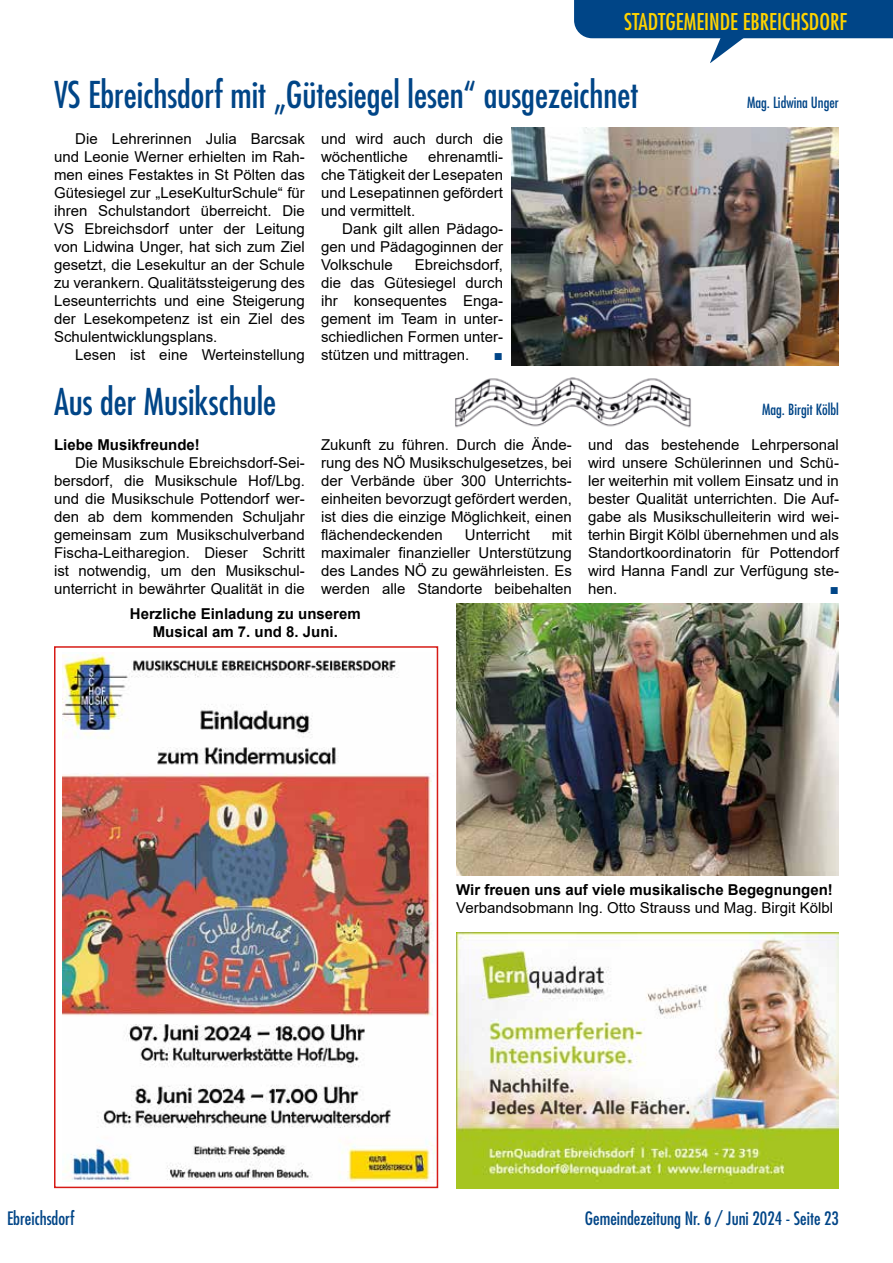
<style>
.page{position:relative;width:893px;height:1263px;background:#fff}
.page>*{position:absolute;margin:0;border:0;box-sizing:border-box;transform-origin:0 0}
.t1{font:condensed 36px "Futura Std";color:#004587}
.t2{font:condensed 22.5px "Futura Std";color:#ffd300}
.t3{font:condensed 18px "Futura Std";color:#004587}
.t4{font:15px/18px "Arial";color:#000;text-align:justify}
.t5{font:700 15px/18px "Arial";color:#000;text-align:center}
.t6{font:condensed 15px "Futura Std";color:#004587}
.t7{font:15px "Arial";color:#004587}
</style>
<div class="page">
<svg style="left:574px;top:0;width:319px;height:63px"></svg>
<img style="left:456px;top:933px;width:383px;height:255px">
<img style="left:455px;top:361px;width:236px;height:67px">
<img style="left:456px;top:604px;width:383px;height:272px">
<img style="left:62px;top:653px;width:373px;height:528px">
<div style="left:54px;top:646px;width:384px;height:542px;border:2px solid #d61b16"></div>
<img style="left:512px;top:128px;width:327px;height:238px">
<h2 class="t2" style="left:624px;top:8px;width:225px">STADTGEMEINDE EBREICHSDORF</h2>
<h1 class="t1" style="left:54px;top:74px;width:586px">VS Ebreichsdorf mit „Gütesiegel lesen“ ausgezeichnet</h1>
<p class="t4" style="left:54px;top:130px;width:252px;text-indent:21px">Die Lehrerinnen Julia Barcsak und Leonie Werner erhielten im Rah&shy;men eines Festaktes in St Pölten das Gütesiegel zur „LeseKulturSchule“ für ihren Schulstandort überreicht. Die VS Ebreichsdorf unter der Leitung von Lidwina Unger, hat sich zum Ziel gesetzt, die Lesekultur an der Schule zu verankern. Qualitätssteigerung des Leseunterrichts und eine Steigerung der Lesekompetenz ist ein Ziel des Schulentwicklungsplans.</p>
<p class="t4" style="left:75px;top:346px;width:231px">Lesen ist eine Werteinstellung</p>
<h1 class="t1" style="left:54px;top:380px;width:224px">Aus der Musikschule</h1>
<p class="t4" style="left:321px;top:130px;width:183px">und wird auch durch die wöchentliche</p>
<p class="t4" style="left:321px;top:148px;width:183px;text-indent:107px">ehrenamtli&shy;che Tätigkeit der Lesepaten und Lesepatinnen gefördert und vermittelt.</p>
<p class="t4" style="left:321px;top:220px;width:183px;text-indent:21px">Dank gilt allen Pädago&shy;gen und Pädagoginnen der Volkschule</p>
<p class="t4" style="left:321px;top:256px;width:183px;text-indent:94px">Ebreichsdorf, die das Gütesiegel durch ihr konsequentes Enga&shy;gement im Team in unter&shy;schiedlichen Formen unter&shy;stützen und mittragen.</p>
<p class="t7" style="left:494px;top:345px;width:11px">■</p>
<p class="t6" style="left:747px;top:94px;width:93px">Mag. Lidwina Unger</p>
<p class="t6" style="left:762px;top:400px;width:78px">Mag. Birgit Kölbl</p>
<p class="t5" style="left:54px;top:436px;width:147px">Liebe Musikfreunde!</p>
<p class="t4" style="left:54px;top:454px;width:252px;text-indent:21px">Die Musikschule Ebreichsdorf-Sei&shy;bersdorf, die Musikschule Hof/Lbg. und die Musikschule Pottendorf wer&shy;den ab dem kommenden Schuljahr gemeinsam zum Musikschulverband Fischa-Leitharegion. Dieser Schritt ist notwendig, um den Musikschul&shy;unterricht in bewährter Qualität in die</p>
<p class="t4" style="left:321px;top:436px;width:252px">Zukunft zu führen. Durch die Ände&shy;rung des NÖ Musikschulgesetzes, bei der Verbände über 300 Unterrichts&shy;einheiten bevorzugt gefördert werden, ist dies die einzige Möglichkeit, einen flächendeckenden</p>
<p class="t4" style="left:321px;top:526px;width:252px;text-indent:231px">mit maximaler finanzieller Unterstützung des Landes NÖ zu gewährleisten. Es werden alle Standorte beibehalten</p>
<p class="t4" style="left:465px;top:526px;width:67px">Unterricht</p>
<p class="t5" style="left:130px;top:605px;width:232px">Herzliche Einladung zu unserem<br>Musical am 7. und 8. Juni.</p>
<p class="t4" style="left:588px;top:436px;width:252px">und das bestehende Lehrpersonal wird unsere Schülerinnen und Schü&shy;ler weiterhin mit vollem Einsatz und in bester Qualität unterrichten. Die Auf&shy;gabe als Musikschulleiterin wird wei&shy;terhin Birgit Kölbl übernehmen und als Standortkoordinatorin für Pottendorf wird Hanna Fandl zur Verfügung ste&shy;hen.</p>
<p class="t7" style="left:830px;top:579px;width:11px">■</p>
<p class="t5" style="left:456px;top:881px;width:378px">Wir freuen uns auf viele musikalische Begegnungen!</p>
<p class="t4" style="left:456px;top:899px;width:378px">Verbandsobmann Ing. Otto Strauss und Mag. Birgit Kölbl</p>
<p class="t3" style="left:7px;top:1207px;width:69px">Ebreichsdorf</p>
<p class="t3" style="left:585px;top:1207px;width:256px">Gemeindezeitung Nr. 6 / Juni 2024 - Seite 23</p>
</div>
